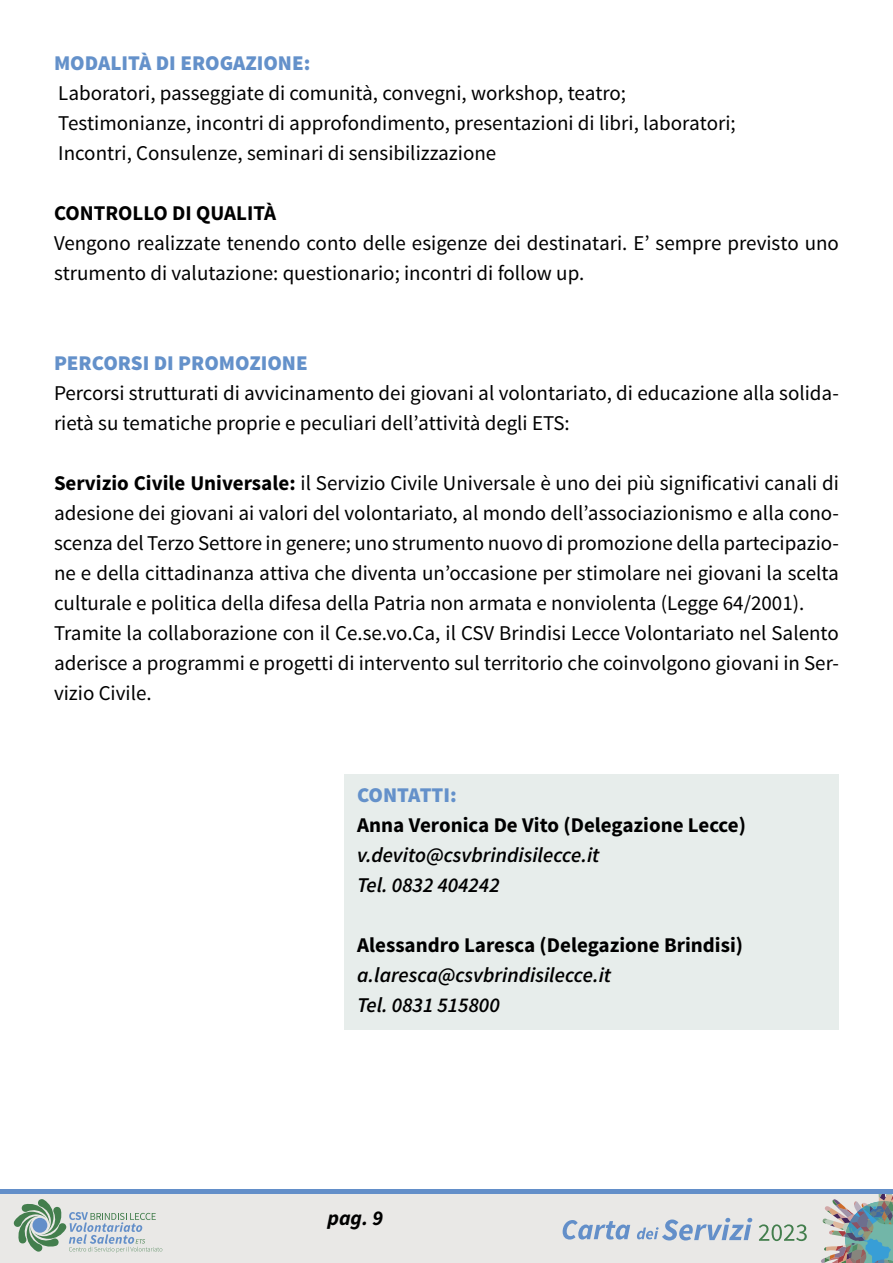
<style>
.page{position:relative;width:893px;height:1263px;background:#fff}
.page>*{position:absolute;margin:0;border:0;box-sizing:border-box;transform-origin:0 0}
.t1{font:21px/30px "Source Sans Pro";color:#000}
.t2{font:700 21px "Source Sans Pro";color:#000}
.t3{font:italic 600 21px/30px "Source Sans Pro";color:#000}
.t4{font:900 21px "Source Sans Pro";color:#6491ca}
.t5{font:italic 700 21px "Source Sans Pro";color:#000}
.s1{font-weight:700}
</style>
<div class="page">
<div style="left:0;top:1190px;width:893px;height:73px;background:#638fc9"></div>
<div style="left:0;top:1194px;width:893px;height:69px;background:#e9e8e6"></div>
<svg style="left:759px;top:1224px;width:48px;height:17px"></svg>
<svg style="left:563px;top:1220px;width:67px;height:19px"></svg>
<svg style="left:637px;top:1218px;width:115px;height:22px"></svg>
<svg style="left:14px;top:1199px;width:148px;height:54px"></svg>
<img style="left:821px;top:1194px;width:72px;height:69px">
<div style="left:344px;top:774px;width:495px;height:255px;background:#e7edeb"></div>
<p class="t4" style="left:54px;top:49px;width:258px">MODALITÀ DI EROGAZIONE:</p>
<p class="t1" style="left:58px;top:78px;width:679px">Laboratori, passeggiate di comunità, convegni, workshop, teatro;<br>Testimonianze, incontri di approfondimento, presentazioni di libri, laboratori;<br>Incontri, Consulenze, seminari di sensibilizzazione</p>
<p class="t2" style="left:54px;top:199px;width:224px">CONTROLLO DI QUALITÀ</p>
<p class="t1" style="left:54px;top:228px;width:786px">Vengono realizzate tenendo conto delle esigenze dei destinatari. E’ sempre previsto uno strumento di valutazione: questionario; incontri di follow up.</p>
<p class="t4" style="left:54px;top:349px;width:255px">PERCORSI DI PROMOZIONE</p>
<p class="t1" style="left:54px;top:378px;width:786px">Percorsi strutturati di avvicinamento dei giovani al volontariato, di educazione alla solida&shy;rietà su tematiche proprie e peculiari dell’attività degli ETS:</p>
<p class="t1" style="left:54px;top:468px;width:786px"><span class="s1">Servizio Civile Universale:</span> il Servizio Civile Universale è uno dei più significativi canali di adesione dei giovani ai valori del volontariato, al mondo dell’associazionismo e alla cono&shy;scenza del Terzo Settore in genere; uno strumento nuovo di promozione della partecipazio&shy;ne e della cittadinanza attiva che diventa un’occasione per stimolare nei giovani la scelta culturale e politica della difesa della Patria non armata e nonviolenta (Legge 64/2001).<br>Tramite la collaborazione con il Ce.se.vo.Ca, il CSV Brindisi Lecce Volontariato nel Salento aderisce a programmi e progetti di intervento sul territorio che coinvolgono giovani in Ser&shy;vizio Civile.</p>
<p class="t4" style="left:357px;top:782px;width:101px">CONTATTI:</p>
<p class="t2" style="left:357px;top:812px;width:390px">Anna Veronica De Vito (Delegazione Lecce)</p>
<p class="t3" style="left:357px;top:840px;width:244px">v.devito@csvbrindisilecce.it<br>Tel. 0832 404242</p>
<p class="t2" style="left:357px;top:932px;width:387px">Alessandro Laresca (Delegazione Brindisi)</p>
<p class="t3" style="left:357px;top:960px;width:256px">a.laresca@csvbrindisilecce.it<br>Tel. 0831 515800</p>
<p class="t5" style="left:327px;top:1204px;width:57px">pag. 9</p>
</div>
